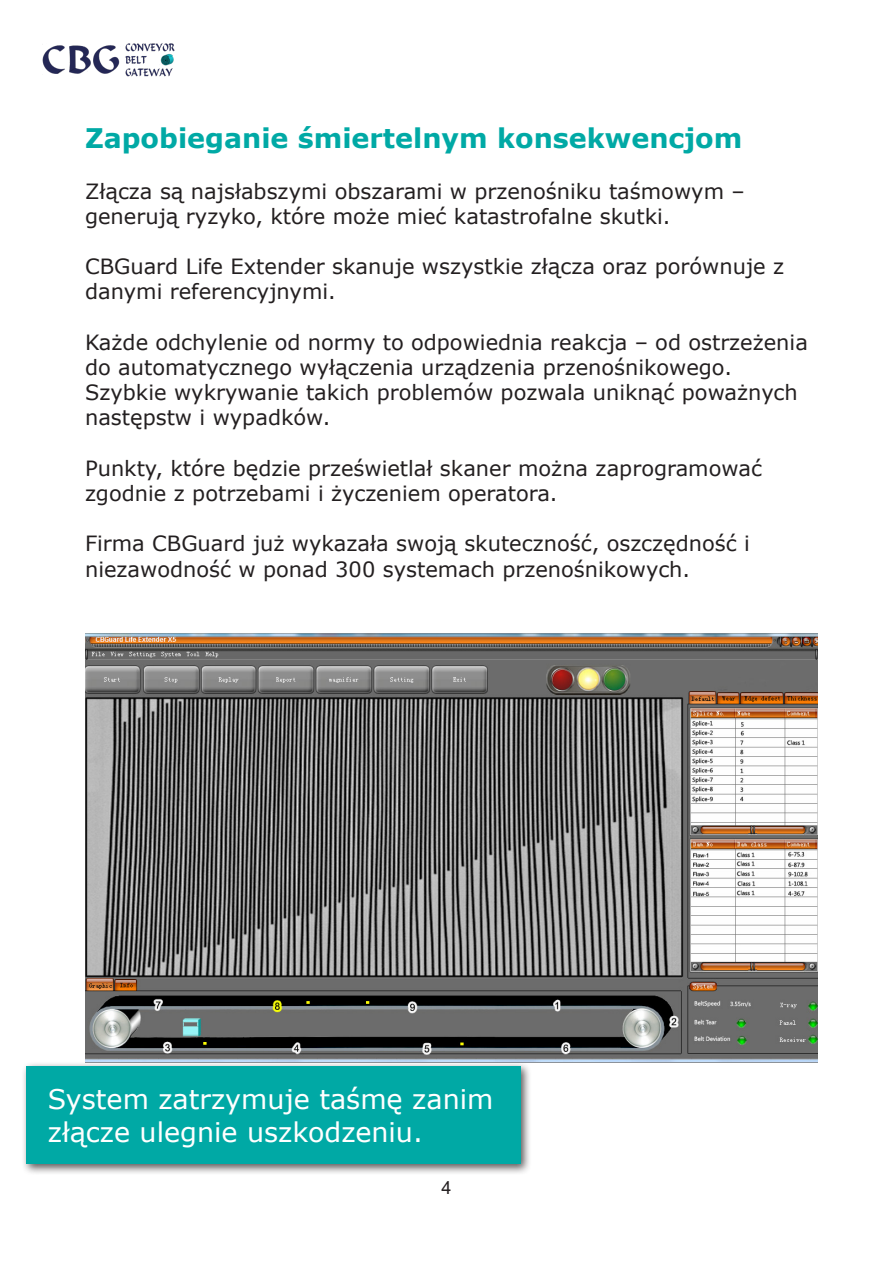
<style>
.page{position:relative;width:893px;height:1263px;background:#fff}
.page>*{position:absolute;margin:0;border:0;box-sizing:border-box;transform-origin:0 0}
.t1{font:27px "Verdana";color:#fff}
.t2{font:700 27px "Verdana";color:#00a9a5}
.t3{font:21px/25.2px "Verdana";color:#231f20}
.t4{font:18px "Arial";color:#231f20}
</style>
<div class="page">
<img style="left:43px;top:43px;width:132px;height:34px">
<img style="left:85px;top:634px;width:733px;height:429px">
<div style="left:21px;top:1061px;width:511px;height:114px;background:#231f20;opacity:.75"></div>
<div style="left:27px;top:1066px;width:494px;height:98px;background:#00a9a5"></div>
<p class="t2" style="left:85px;top:119px;width:659px">Zapobieganie śmiertelnym konsekwencjom</p>
<p class="t3" style="left:85px;top:178px;width:661px">Złącza są najsłabszymi obszarami w przenośniku taśmowym – generują ryzyko, które może mieć katastrofalne skutki.</p>
<p class="t3" style="left:85px;top:254px;width:701px">CBGuard Life Extender skanuje wszystkie złącza oraz porównuje z danymi referencyjnymi.</p>
<p class="t3" style="left:85px;top:329px;width:724px">Każde odchylenie od normy to odpowiednia reakcja – od ostrzeżenia do automatycznego wyłączenia urządzenia przenośnikowego.<br>Szybkie wykrywanie takich problemów pozwala uniknąć poważnych następstw i wypadków.</p>
<p class="t3" style="left:85px;top:455px;width:678px">Punkty, które będzie prześwietlał skaner można zaprogramować zgodnie z potrzebami i życzeniem operatora.</p>
<p class="t3" style="left:85px;top:531px;width:666px">Firma CBGuard już wykazała swoją skuteczność, oszczędność i niezawodność w ponad 300 systemach przenośnikowych.</p>
<p class="t1" style="left:48px;top:1081px;width:447px">System zatrzymuje taśmę zanim</p>
<p class="t1" style="left:48px;top:1113px;width:377px">złącze ulegnie uszkodzeniu.</p>
<p class="t4" style="left:441px;top:1175px;width:12px">4</p>
</div>
